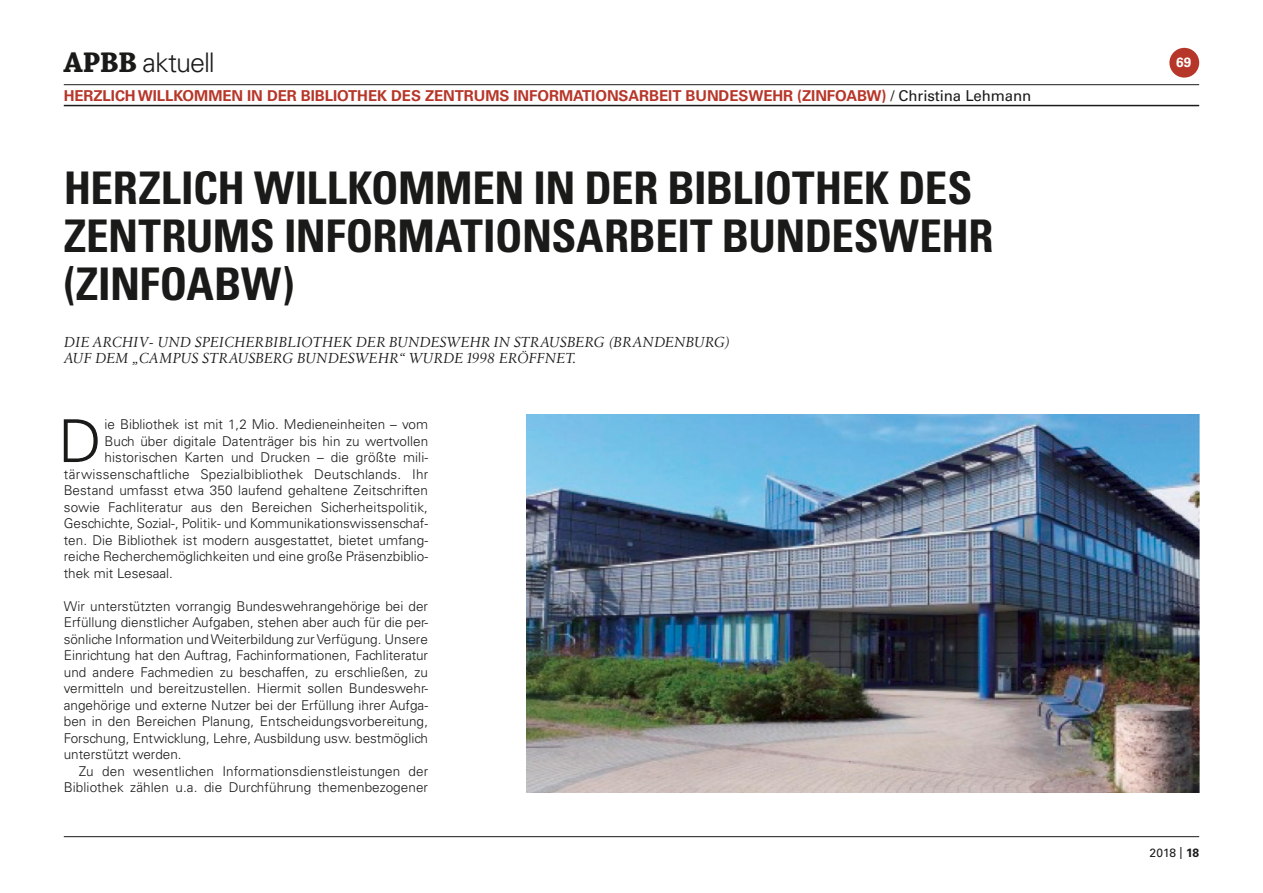
<style>
.page{position:relative;width:1263px;height:893px;background:#fff}
.page>*{position:absolute;margin:0;border:0;box-sizing:border-box;transform-origin:0 0}
.Lauftext_ohne_Einzug{font:300 59.25px "Univers LT Std";color:#1a1a18}
.Headline_30pt{font:700 condensed 45px/48px "Univers LT Std";letter-spacing:-.01em;color:#1a1a18}
.t1{font:300 27px "Univers LT Std";letter-spacing:-.04em;color:#1a1a18}
.Vorspann{font:italic 15px/16.5px "Birka LT Pro";color:#1a1a18}
.t2{font:700 15px "Univers LT Std";letter-spacing:-.005em;color:#b7362a}
.Lauftext_ohne_Einzug-2{font:300 13.5px/16.5px "Univers LT Std";letter-spacing:.005em;color:#1a1a18;text-align:justify}
.Lauftext_mit_Einzug{font:300 13.5px/16.5px "Univers LT Std";letter-spacing:.005em;color:#1a1a18;text-align:right}
.Lauftext_mit_Einzug-2{font:700 13.5px "Univers LT Std";color:#fff}
.t3{font:12px "Univers LT Std";color:#1a1a18}
.s1{font-family:"Chaparral Pro";font-weight:700;font-size:30px}
.s2{font-weight:400;color:#1a1a18}
.s3{font-weight:700}
</style>
<div class="page">
<hr style="left:64px;top:84px;width:1135px;height:1px;background:#1a1a18">
<hr style="left:64px;top:105px;width:1135px;height:1px;background:#1a1a18">
<hr style="left:64px;top:836px;width:1135px;height:1px;background:#1a1a18">
<div style="left:1169px;top:48px;width:30px;height:30px;background:#b7362a;border-radius:50%"></div>
<img style="left:526px;top:414px;width:673px;height:378px">
<h3 class="t1" style="left:64px;top:46px;width:153px"><span class="s1">APBB</span> aktuell</h3>
<p class="Lauftext_mit_Einzug-2" style="left:1176px;top:55px;width:17px">69</p>
<p class="t2" style="left:64px;top:87px;width:969px">HERZLICH WILLKOMMEN IN DER BIBLIOTHEK DES ZENTRUMS INFORMATIONSARBEIT BUNDESWEHR (ZINFOABW) <span class="s2">/ Christina Lehmann</span></p>
<h1 class="Headline_30pt" style="left:64px;top:164px;width:910px">HERZLICH WILLKOMMEN IN DER BIBLIOTHEK DES</h1>
<h1 class="Headline_30pt" style="left:64px;top:212px;width:931px">ZENTRUMS INFORMATIONSARBEIT BUNDESWEHR (ZINFOABW)</h1>
<p class="Vorspann" style="left:64px;top:333px;width:668px">DIE ARCHIV- UND SPEICHERBIBLIOTHEK DER BUNDESWEHR IN STRAUSBERG (BRANDENBURG)<br>AUF DEM „CAMPUS STRAUSBERG BUNDESWEHR“ WURDE 1998 ERÖFFNET.</p>
<p class="Lauftext_ohne_Einzug" style="left:58px;top:405px;width:45px">D</p>
<p class="Lauftext_ohne_Einzug-2" style="left:104px;top:416px;width:325px">ie Bibliothek ist mit 1,2 Mio. Medieneinheiten – vom</p>
<p class="Lauftext_ohne_Einzug-2" style="left:104px;top:432px;width:325px">Buch über digitale Datenträger bis hin zu wertvollen</p>
<p class="Lauftext_ohne_Einzug-2" style="left:104px;top:449px;width:325px">historischen Karten und Drucken – die größte mili-</p>
<p class="Lauftext_ohne_Einzug-2" style="left:64px;top:465px;width:366px">tärwissenschaftliche Spezialbibliothek Deutschlands. Ihr</p>
<p class="Lauftext_ohne_Einzug-2" style="left:64px;top:482px;width:366px">Bestand umfasst etwa 350 laufend gehaltene Zeitschriften</p>
<p class="Lauftext_ohne_Einzug-2" style="left:64px;top:498px;width:366px">sowie Fachliteratur aus den Bereichen Sicherheitspolitik,</p>
<p class="Lauftext_ohne_Einzug-2" style="left:64px;top:515px;width:366px">Geschichte, Sozial-, Politik- und Kommunikationswissenschaf-</p>
<p class="Lauftext_ohne_Einzug-2" style="left:64px;top:531px;width:366px">ten. Die Bibliothek ist modern ausgestattet, bietet umfang-</p>
<p class="Lauftext_ohne_Einzug-2" style="left:64px;top:548px;width:366px">reiche Recherchemöglichkeiten und eine große Präsenzbiblio-</p>
<p class="Lauftext_ohne_Einzug-2" style="left:64px;top:564px;width:111px">thek mit Lesesaal.</p>
<p class="Lauftext_ohne_Einzug-2" style="left:64px;top:597px;width:366px">Wir unterstützten vorrangig Bundeswehrangehörige bei der Erfüllung dienstlicher Aufgaben, stehen aber auch für die per&shy;sönliche Information und Weiterbildung zur Verfügung. Unsere Einrichtung hat den Auftrag, Fachinformationen, Fachliteratur und andere Fachmedien zu beschaffen, zu erschließen, zu vermitteln und bereitzustellen. Hiermit sollen Bundeswehr&shy;angehörige und externe Nutzer bei der Erfüllung ihrer Aufga&shy;ben in den Bereichen Planung, Entscheidungsvorbereitung, Forschung, Entwicklung, Lehre, Ausbildung usw. bestmöglich unterstützt werden.</p>
<p class="Lauftext_mit_Einzug" style="left:64px;top:762px;width:366px">Zu den wesentlichen Informationsdienstleistungen der<br>Bibliothek zählen u.a. die Durchführung themenbezogener</p>
<p class="t3" style="left:1149px;top:846px;width:51px">2018 | <span class="s3">18</span></p>
</div>
